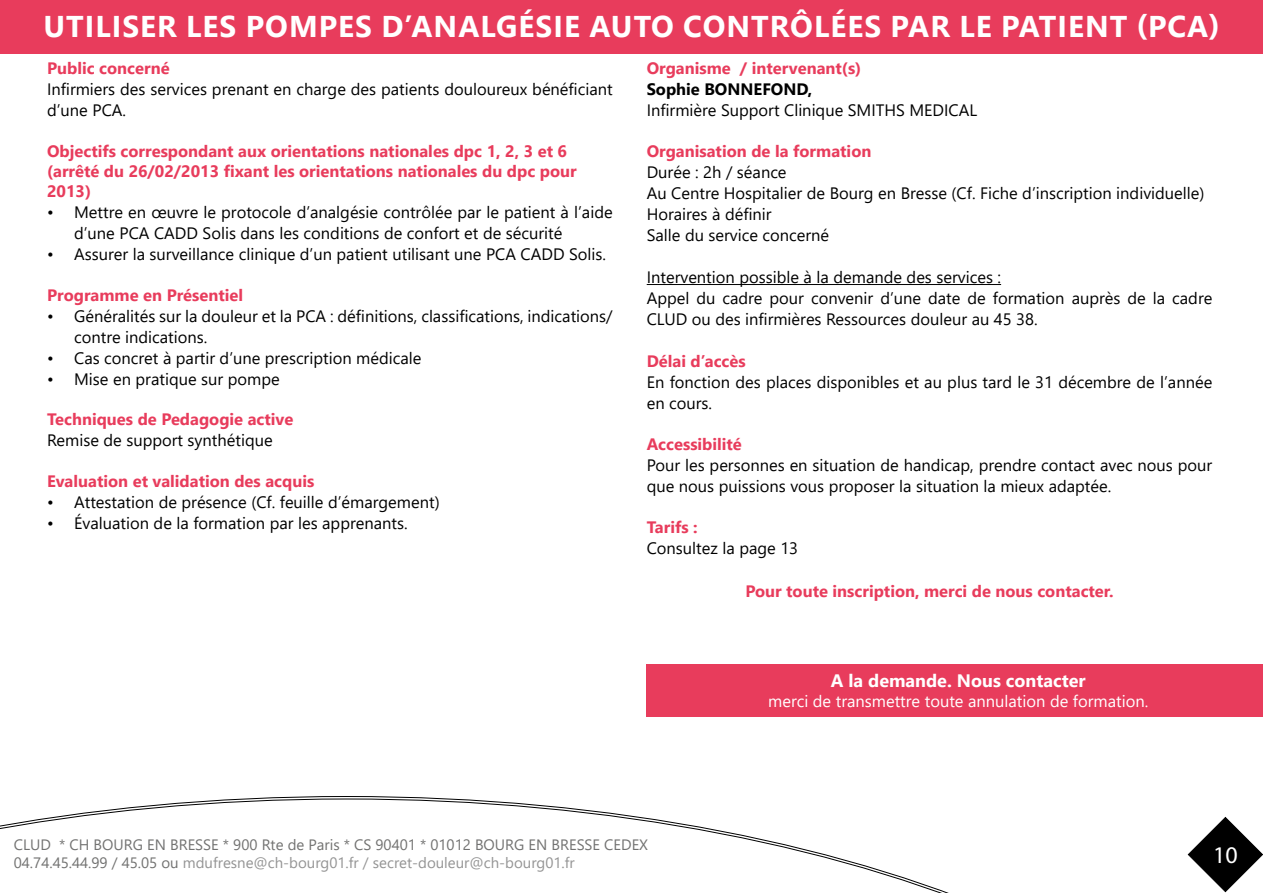
<style>
.page{position:relative;width:1263px;height:893px;background:#fff}
.page>*{position:absolute;margin:0;border:0;box-sizing:border-box;transform-origin:0 0}
.t1{font:700 30px "Segoe UI";letter-spacing:.035em;color:#fff}
.t2{font:24px "Myriad Pro";color:#fff}
.t3{font:700 18px "Segoe UI";color:#fff}
.t4{font:16.5px/21px "Segoe UI";color:#000}
.t5{font:700 16.5px/19.8px "Segoe UI";color:#e83c5c}
.t6{font:16.5px "Segoe UI";color:#fff}
.t7{font:700 16.5px "Segoe UI";color:#000}
.t8{font:15px/18px "Segoe UI";color:#727271}
.s1{color:#949494}
</style>
<div class="page">
<svg style="left:0;top:799px;width:1263px;height:94px"></svg>
<div style="left:0;top:0;width:1263px;height:53px;background:#e83c5c"></div>
<hr style="left:647px;top:284px;width:354px;height:1px;background:#000">
<div style="left:647px;top:664px;width:616px;height:53px;background:#e83c5c"></div>
<h1 class="t1" style="left:44px;top:-1px;width:1178px">UTILISER LES POMPES D’ANALGÉSIE AUTO CONTRÔLÉES PAR LE PATIENT (PCA)</h1>
<p class="t5" style="left:47px;top:57px;width:124px">Public concerné</p>
<p class="t4" style="left:47px;top:77px;width:567px">Infirmiers des services prenant en charge des patients douloureux bénéficiant d’une PCA.</p>
<p class="t5" style="left:47px;top:140px;width:531px">Objectifs correspondant aux orientations nationales dpc 1, 2, 3 et 6 (arrêté du 26/02/2013 fixant les orientations nationales du dpc pour<br>2013)</p>
<p class="t4" style="left:74px;top:200px;width:540px;text-indent:-27px">• Mettre en œuvre le protocole d’analgésie contrôlée par le patient à l’aide d’une PCA CADD Solis dans les conditions de confort et de sécurité</p>
<p class="t4" style="left:47px;top:242px;width:560px">• Assurer la surveillance clinique d’un patient utilisant une PCA CADD Solis.</p>
<p class="t5" style="left:47px;top:284px;width:198px">Programme en Présentiel</p>
<p class="t4" style="left:74px;top:304px;width:540px;text-indent:-27px">• Généralités sur la douleur et la PCA : définitions, classifications, indications/ contre indications.</p>
<p class="t4" style="left:47px;top:346px;width:376px">• Cas concret à partir d’une prescription médicale</p>
<p class="t4" style="left:47px;top:367px;width:234px">• Mise en pratique sur pompe</p>
<p class="t5" style="left:47px;top:408px;width:248px">Techniques de Pedagogie active</p>
<p class="t4" style="left:47px;top:428px;width:227px">Remise de support synthétique</p>
<p class="t5" style="left:47px;top:470px;width:269px">Evaluation et validation des acquis</p>
<p class="t4" style="left:47px;top:490px;width:394px">• Attestation de présence (Cf. feuille d’émargement)</p>
<p class="t4" style="left:47px;top:511px;width:362px">• Évaluation de la formation par les apprenants.</p>
<p class="t5" style="left:647px;top:57px;width:216px">Organisme / intervenant(s)</p>
<p class="t7" style="left:647px;top:73px;width:167px">Sophie BONNEFOND,</p>
<p class="t4" style="left:647px;top:98px;width:332px">Infirmière Support Clinique SMITHS MEDICAL</p>
<p class="t5" style="left:647px;top:140px;width:226px">Organisation de la formation</p>
<p class="t4" style="left:647px;top:160px;width:559px">Durée : 2h / séance<br>Au Centre Hospitalier de Bourg en Bresse (Cf. Fiche d’inscription individuelle)<br>Horaires à définir<br>Salle du service concerné</p>
<p class="t4" style="left:647px;top:265px;width:567px">Intervention possible à la demande des services :<br>Appel du cadre pour convenir d’une date de formation auprès de la cadre<br>CLUD ou des infirmières Ressources douleur au 45 38.</p>
<p class="t5" style="left:647px;top:349px;width:100px">Délai d’accès</p>
<p class="t4" style="left:647px;top:370px;width:567px">En fonction des places disponibles et au plus tard le 31 décembre de l’année en cours.</p>
<p class="t5" style="left:647px;top:433px;width:97px">Accessibilité</p>
<p class="t4" style="left:647px;top:453px;width:567px">Pour les personnes en situation de handicap, prendre contact avec nous pour que nous puissions vous proposer la situation la mieux adaptée.</p>
<p class="t5" style="left:647px;top:516px;width:53px">Tarifs :</p>
<p class="t4" style="left:647px;top:536px;width:153px">Consultez la page 13</p>
<p class="t5" style="left:745px;top:580px;width:370px">Pour toute inscription, merci de nous contacter.</p>
<p class="t3" style="left:831px;top:664px;width:256px">A la demande. Nous contacter</p>
<p class="t6" style="left:768px;top:686px;width:382px">merci de transmettre toute annulation de formation.</p>
<p class="t8" style="left:14px;top:834px;width:636px">CLUD * CH BOURG EN BRESSE * 900 Rte de Paris * CS 90401 * 01012 BOURG EN BRESSE CEDEX<br>04.74.45.44.99 / 45.05 ou <span class="s1">mdufresne@ch-bourg01.fr / secret-douleur@ch-bourg01.fr</span></p>
<h2 class="t2" style="left:1213px;top:840px;width:26px">10</h2>
</div>
